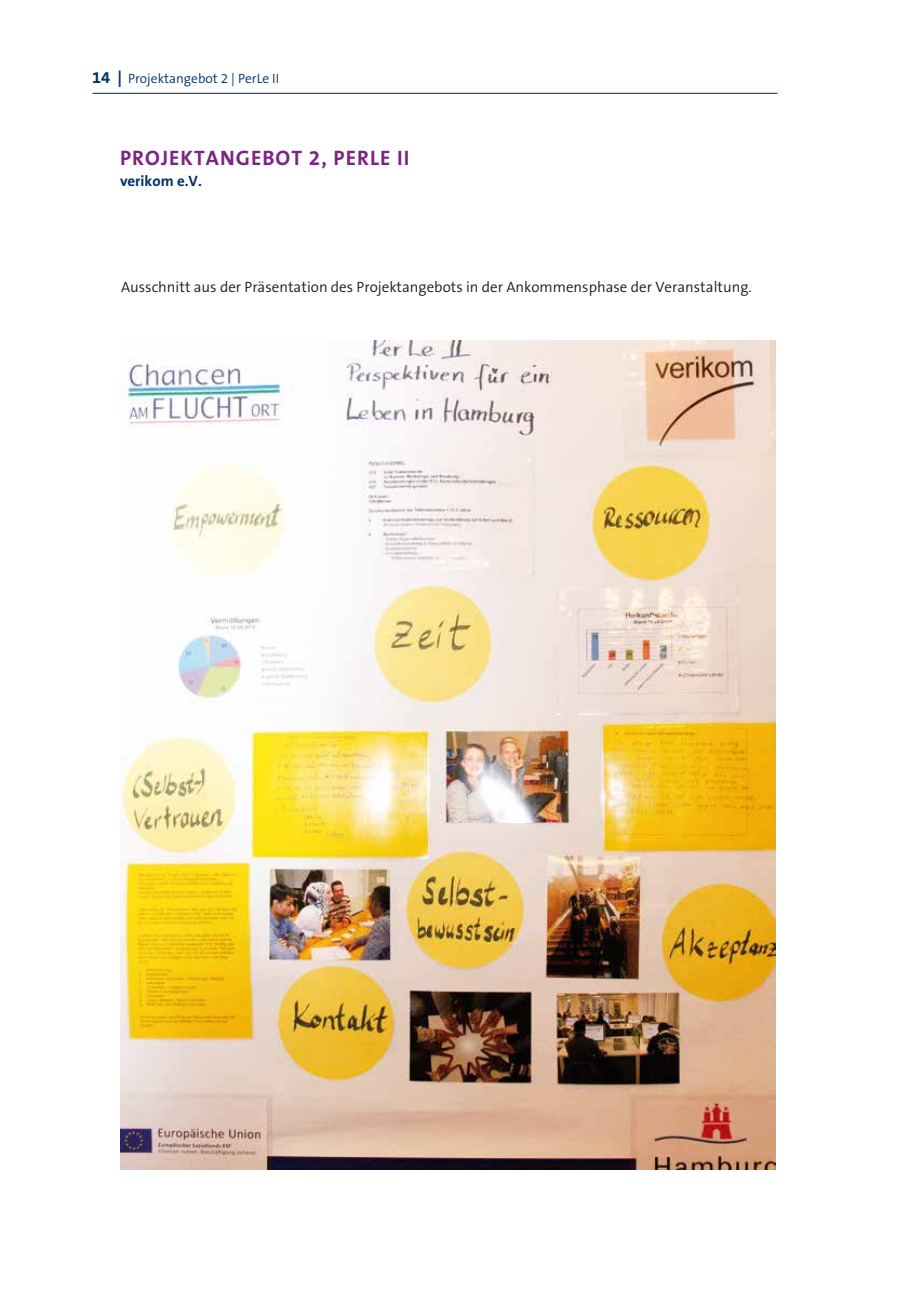
<style>
.page{position:relative;width:906px;height:1289px;background:#fff}
.page>*{position:absolute;margin:0;border:0;box-sizing:border-box;transform-origin:0 0}
.t1{font:700 21px "The Sans B7";letter-spacing:.05em;color:#7b2581}
.t2{font:300 15px "The Sans B4";color:#1c1c1b}
.t3{font:700 15px "The Sans B7";color:#023168}
.t4{font:300 13.5px "The Sans B4";color:#023168}
.s1{font-family:"The Sans B7";font-weight:700;font-size:16.5px}
</style>
<div class="page">
<img style="left:121px;top:340px;width:655px;height:829px">
<hr style="left:93px;top:93px;width:684px;height:1px;background:#023168">
<p class="t4" style="left:92px;top:71px;width:188px"><span class="s1">14 |</span> Projektangebot 2 | PerLe II</p>
<h1 class="t1" style="left:120px;top:147px;width:291px">PROJEKTANGEBOT 2, PERLE II</h1>
<p class="t3" style="left:120px;top:173px;width:83px">verikom e.V.</p>
<p class="t2" style="left:121px;top:279px;width:632px">Ausschnitt aus der Präsentation des Projektangebots in der Ankommensphase der Veranstaltung.</p>
</div>
